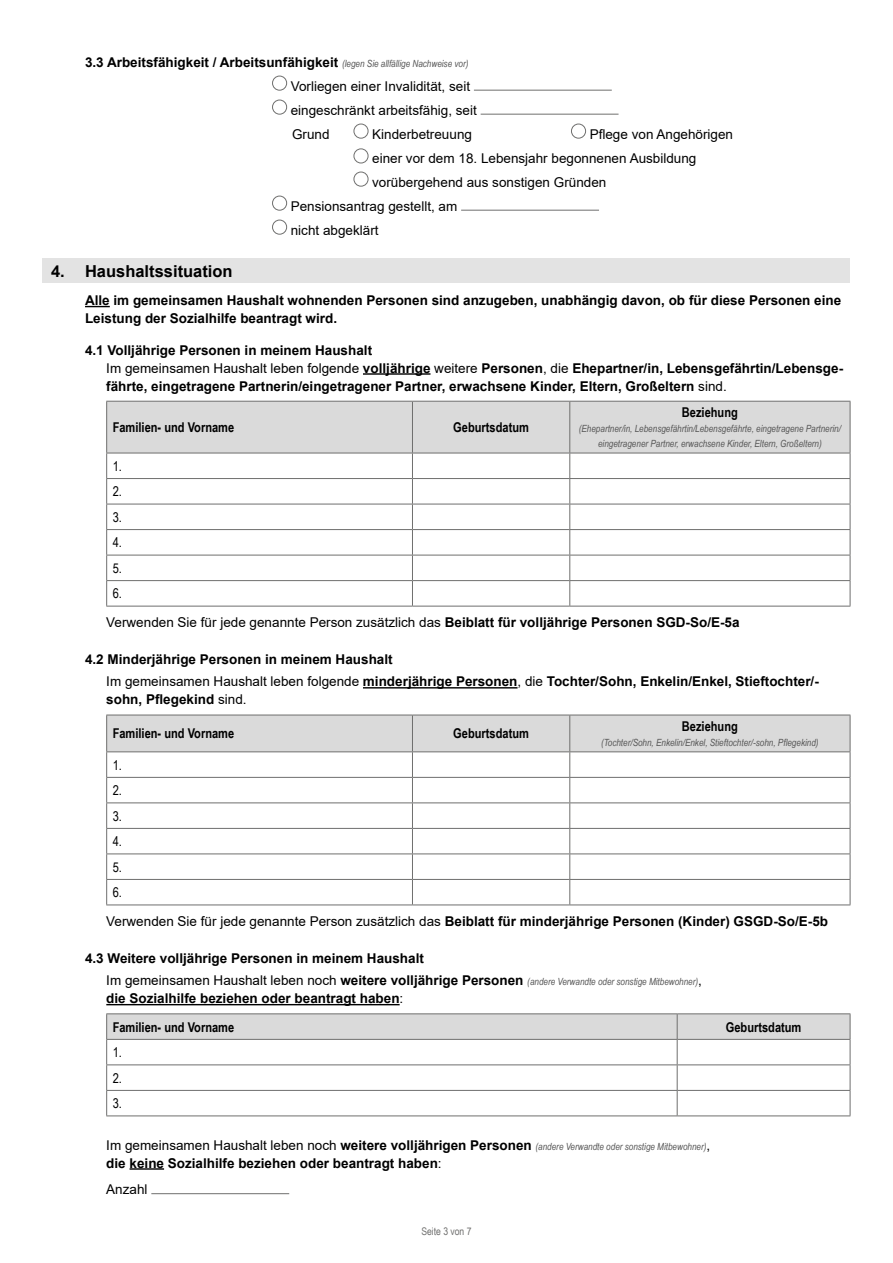
<style>
.page{position:relative;width:893px;height:1263px;background:#fff}
.page>*{position:absolute;margin:0;border:0;box-sizing:border-box;transform-origin:0 0}
.Formularabschnitt_H2{font:700 16.5px "Arial";color:#000}
.Formular_Abschluss_P_Text_-_OHNE_Grundli{font:700 13.5px/18px "Arial";color:#000}
.Formularabschnitt_P_Text{font:13.5px/24px "Arial";color:#000}
.Formularabschnitt_Tabelle_AUT_Tabellenüb{font:700 13.5px "Arial Narrow";color:#000}
.Formular_Abschluss_P_Text_-_OHNE_Grundli-2{font:13.5px "Arial";color:#000}
.Formularabschnitt_P_Text-2{font:700 13.5px "Arial";color:#000}
.Formularabschnitt_Tabelle_AUT_Tabelle_Te{font:13.5px "Arial Narrow";color:#000}
.t1{font:10.5px "Arial Narrow";color:#6f6f6e}
.Formular_Abschluss_P_Text_-_OHNE_Grundli-3{font:italic 9.9px "Arial Narrow";color:#565656}
.Formularabschnitt_Tabelle_AUT_Tabellenüb-2{font:italic 9.9px/15px "Arial Narrow";color:#565656;text-align:center}
.s1{font-weight:700}
.s2{font-family:"Arial Narrow";font-style:italic;font-size:9.9px;color:#565656}
.s3{font-weight:400}
.s4{font-family:"Arial";font-style:normal;font-size:13.5px;color:#000}
.s5{font-family:"Arial";font-weight:700;font-style:normal;font-size:13.5px;color:#000}
</style>
<div class="page">
<div style="left:43px;top:259px;width:807px;height:24px;background:#e3e3e3"></div>
<svg style="left:85px;top:306px;width:25px;height:1px"></svg>
<hr style="left:363px;top:373px;width:67px;height:2px;background:#000">
<hr style="left:363px;top:687px;width:155px;height:1px;background:#000">
<hr style="left:106px;top:1004px;width:294px;height:1px;background:#000">
<hr style="left:130px;top:1168px;width:34px;height:2px;background:#000">
<svg style="left:106px;top:401px;width:745px;height:205px"></svg>
<hr style="left:106px;top:606px;width:306px;height:1px;background:#6f6f6e">
<hr style="left:412px;top:606px;width:158px;height:1px;background:#6f6f6e">
<hr style="left:570px;top:606px;width:280px;height:1px;background:#6f6f6e">
<hr style="left:106px;top:401px;width:306px;height:1px;background:#6f6f6e">
<hr style="left:106px;top:402px;width:1px;height:51px;background:#6f6f6e">
<hr style="left:412px;top:401px;width:158px;height:1px;background:#6f6f6e">
<hr style="left:570px;top:401px;width:280px;height:1px;background:#6f6f6e">
<hr style="left:850px;top:402px;width:1px;height:51px;background:#6f6f6e">
<hr style="left:106px;top:453px;width:306px;height:1px;background:#6f6f6e">
<hr style="left:412px;top:453px;width:158px;height:1px;background:#6f6f6e">
<hr style="left:570px;top:453px;width:280px;height:1px;background:#6f6f6e">
<svg style="left:106px;top:716px;width:745px;height:188px"></svg>
<hr style="left:106px;top:904px;width:306px;height:1px;background:#6f6f6e">
<hr style="left:412px;top:904px;width:158px;height:1px;background:#6f6f6e">
<hr style="left:570px;top:904px;width:280px;height:1px;background:#6f6f6e">
<hr style="left:106px;top:715px;width:306px;height:1px;background:#6f6f6e">
<hr style="left:106px;top:715px;width:1px;height:36px;background:#6f6f6e">
<hr style="left:412px;top:715px;width:158px;height:1px;background:#6f6f6e">
<hr style="left:570px;top:715px;width:280px;height:1px;background:#6f6f6e">
<hr style="left:850px;top:715px;width:1px;height:36px;background:#6f6f6e">
<hr style="left:106px;top:751px;width:306px;height:1px;background:#6f6f6e">
<hr style="left:412px;top:751px;width:158px;height:1px;background:#6f6f6e">
<hr style="left:570px;top:751px;width:280px;height:1px;background:#6f6f6e">
<hr style="left:106px;top:1115px;width:571px;height:1px;background:#6f6f6e">
<hr style="left:677px;top:1115px;width:173px;height:1px;background:#6f6f6e">
<hr style="left:106px;top:1013px;width:571px;height:1px;background:#6f6f6e">
<svg style="left:106px;top:1014px;width:745px;height:101px"></svg>
<hr style="left:677px;top:1013px;width:173px;height:1px;background:#6f6f6e">
<hr style="left:106px;top:1039px;width:571px;height:1px;background:#6f6f6e">
<hr style="left:677px;top:1039px;width:173px;height:1px;background:#6f6f6e">
<div style="left:272px;top:76px;width:15px;height:15px;border:1px solid #6f6f6e;border-radius:50%"></div>
<hr style="left:474px;top:90px;width:138px;height:1px;background:#6f6f6e">
<div style="left:272px;top:100px;width:15px;height:15px;border:1px solid #6f6f6e;border-radius:50%"></div>
<hr style="left:481px;top:114px;width:137px;height:1px;background:#6f6f6e">
<div style="left:354px;top:124px;width:14px;height:15px;border:1px solid #6f6f6e;border-radius:50%"></div>
<div style="left:571px;top:124px;width:15px;height:15px;border:1px solid #6f6f6e;border-radius:50%"></div>
<div style="left:354px;top:148px;width:14px;height:15px;border:1px solid #6f6f6e;border-radius:50%"></div>
<div style="left:354px;top:172px;width:14px;height:15px;border:1px solid #6f6f6e;border-radius:50%"></div>
<div style="left:272px;top:196px;width:15px;height:15px;border:1px solid #6f6f6e;border-radius:50%"></div>
<hr style="left:461px;top:210px;width:138px;height:1px;background:#6f6f6e">
<div style="left:272px;top:220px;width:15px;height:15px;border:1px solid #6f6f6e;border-radius:50%"></div>
<hr style="left:151px;top:1193px;width:138px;height:1px;background:#6f6f6e">
<p class="Formularabschnitt_P_Text" style="left:291px;top:50px;width:188px;text-indent:-206px"><span class="s1">3.3 Arbeitsfähigkeit / Arbeitsunfähigkeit</span> <span class="s2">(legen Sie allfällige Nachweise vor)<br></span>Vorliegen einer Invalidität, seit eingeschränkt arbeitsfähig, seit Grund</p>
<p class="Formularabschnitt_P_Text" style="left:372px;top:122px;width:101px">Kinderbetreuung</p>
<p class="Formularabschnitt_P_Text" style="left:590px;top:122px;width:145px">Pflege von Angehörigen</p>
<p class="Formularabschnitt_P_Text" style="left:372px;top:146px;width:326px">einer vor dem 18. Lebensjahr begonnenen Ausbildung</p>
<p class="Formularabschnitt_P_Text" style="left:372px;top:170px;width:236px">vorübergehend aus sonstigen Gründen</p>
<p class="Formularabschnitt_P_Text" style="left:291px;top:194px;width:168px">Pensionsantrag gestellt, am</p>
<p class="Formularabschnitt_P_Text" style="left:291px;top:218px;width:89px">nicht abgeklärt</p>
<h2 class="Formularabschnitt_H2" style="left:51px;top:259px;width:183px">4. Haushaltssituation</h2>
<p class="Formular_Abschluss_P_Text_-_OHNE_Grundli" style="left:85px;top:292px;width:758px">Alle im gemeinsamen Haushalt wohnenden Personen sind anzugeben, unabhängig davon, ob für diese Personen eine<br>Leistung der Sozialhilfe beantragt wird.</p>
<p class="Formularabschnitt_P_Text-2" style="left:85px;top:340px;width:289px">4.1 Volljährige Personen in meinem Haushalt</p>
<p class="Formular_Abschluss_P_Text_-_OHNE_Grundli" style="left:106px;top:359px;width:738px"><span class="s3">Im gemeinsamen Haushalt leben folgende</span> volljährige <span class="s3">weitere</span> Personen<span class="s3">, die</span> Ehepartner/in, Lebensgefährtin/Lebensge&shy;fährte, eingetragene Partnerin/eingetragener Partner, erwachsene Kinder, Eltern, Großeltern <span class="s3">sind.</span></p>
<p class="Formularabschnitt_Tabelle_AUT_Tabellenüb" style="left:113px;top:417px;width:123px">Familien- und Vorname</p>
<p class="Formularabschnitt_Tabelle_AUT_Tabellenüb" style="left:453px;top:417px;width:77px">Geburtsdatum</p>
<p class="Formularabschnitt_Tabelle_AUT_Tabellenüb" style="left:682px;top:402px;width:57px">Beziehung</p>
<p class="Formularabschnitt_Tabelle_AUT_Tabellenüb-2" style="left:579px;top:421px;width:264px">(Ehepartner/in, Lebensgefährtin/Lebensgefährte, eingetragene Partnerin/ eingetragener Partner, erwachsene Kinder, Eltern, Großeltern)</p>
<p class="Formularabschnitt_Tabelle_AUT_Tabelle_Te" style="left:113px;top:456px;width:11px">1.</p>
<p class="Formularabschnitt_Tabelle_AUT_Tabelle_Te" style="left:113px;top:481px;width:11px">2.</p>
<p class="Formularabschnitt_Tabelle_AUT_Tabelle_Te" style="left:113px;top:507px;width:11px">3.</p>
<p class="Formularabschnitt_Tabelle_AUT_Tabelle_Te" style="left:113px;top:533px;width:11px">4.</p>
<p class="Formularabschnitt_Tabelle_AUT_Tabelle_Te" style="left:113px;top:558px;width:11px">5.</p>
<p class="Formularabschnitt_Tabelle_AUT_Tabelle_Te" style="left:113px;top:584px;width:11px">6.</p>
<p class="Formular_Abschluss_P_Text_-_OHNE_Grundli-2" style="left:106px;top:613px;width:635px">Verwenden Sie für jede genannte Person zusätzlich das <span class="s1">Beiblatt für volljährige Personen SGD-So/E-5a</span></p>
<p class="Formular_Abschluss_P_Text_-_OHNE_Grundli" style="left:85px;top:650px;width:309px">4.2 Minderjährige Personen in meinem Haushalt</p>
<p class="Formular_Abschluss_P_Text_-_OHNE_Grundli" style="left:106px;top:673px;width:714px"><span class="s3">Im gemeinsamen Haushalt leben folgende</span> minderjährige Personen<span class="s3">, die</span> Tochter/Sohn, Enkelin/Enkel, Stieftochter/- sohn, Pflegekind <span class="s3">sind.</span></p>
<p class="Formularabschnitt_Tabelle_AUT_Tabellenüb" style="left:113px;top:723px;width:123px">Familien- und Vorname</p>
<p class="Formularabschnitt_Tabelle_AUT_Tabellenüb" style="left:453px;top:723px;width:77px">Geburtsdatum</p>
<p class="Formularabschnitt_Tabelle_AUT_Tabellenüb" style="left:682px;top:716px;width:57px">Beziehung</p>
<p class="Formularabschnitt_Tabelle_AUT_Tabellenüb-2" style="left:601px;top:735px;width:219px">(Tochter/Sohn, Enkelin/Enkel, Stieftochter/-sohn, Pflegekind)</p>
<p class="Formularabschnitt_Tabelle_AUT_Tabelle_Te" style="left:113px;top:755px;width:11px">1.</p>
<p class="Formularabschnitt_Tabelle_AUT_Tabelle_Te" style="left:113px;top:780px;width:11px">2.</p>
<p class="Formularabschnitt_Tabelle_AUT_Tabelle_Te" style="left:113px;top:806px;width:11px">3.</p>
<p class="Formularabschnitt_Tabelle_AUT_Tabelle_Te" style="left:113px;top:831px;width:11px">4.</p>
<p class="Formularabschnitt_Tabelle_AUT_Tabelle_Te" style="left:113px;top:857px;width:11px">5.</p>
<p class="Formularabschnitt_Tabelle_AUT_Tabelle_Te" style="left:113px;top:882px;width:11px">6.</p>
<p class="Formular_Abschluss_P_Text_-_OHNE_Grundli" style="left:106px;top:912px;width:723px"><span class="s3">Verwenden Sie für jede genannte Person zusätzlich das</span> Beiblatt für minderjährige Personen (Kinder) GSGD-So/E-5b</p>
<p class="Formular_Abschluss_P_Text_-_OHNE_Grundli" style="left:85px;top:949px;width:340px">4.3 Weitere volljährige Personen in meinem Haushalt</p>
<p class="Formular_Abschluss_P_Text_-_OHNE_Grundli-3" style="left:106px;top:975px;width:597px"><span class="s4">Im gemeinsamen Haushalt leben noch</span> <span class="s5">weitere volljährige Personen</span> (andere Verwandte oder sonstige Mitbewohner)<span class="s4">,</span></p>
<p class="Formular_Abschluss_P_Text_-_OHNE_Grundli" style="left:106px;top:990px;width:299px">die Sozialhilfe beziehen oder beantragt haben<span class="s3">:</span></p>
<p class="Formularabschnitt_Tabelle_AUT_Tabellenüb" style="left:113px;top:1016px;width:123px">Familien- und Vorname</p>
<p class="Formularabschnitt_Tabelle_AUT_Tabellenüb" style="left:726px;top:1016px;width:77px">Geburtsdatum</p>
<p class="Formularabschnitt_Tabelle_AUT_Tabelle_Te" style="left:113px;top:1042px;width:11px">1.</p>
<p class="Formularabschnitt_Tabelle_AUT_Tabelle_Te" style="left:113px;top:1068px;width:11px">2.</p>
<p class="Formularabschnitt_Tabelle_AUT_Tabelle_Te" style="left:113px;top:1093px;width:11px">3.</p>
<p class="Formular_Abschluss_P_Text_-_OHNE_Grundli-3" style="left:106px;top:1139px;width:605px"><span class="s4">Im gemeinsamen Haushalt leben noch</span> <span class="s5">weitere volljährigen Personen</span> (andere Verwandte oder sonstige Mitbewohner)<span class="s4">,</span></p>
<p class="Formular_Abschluss_P_Text_-_OHNE_Grundli" style="left:106px;top:1154px;width:337px">die keine Sozialhilfe beziehen oder beantragt haben<span class="s3">:</span></p>
<p class="Formular_Abschluss_P_Text_-_OHNE_Grundli-2" style="left:106px;top:1180px;width:43px">Anzahl</p>
<p class="t1" style="left:421px;top:1223px;width:52px">Seite 3 von 7</p>
</div>
